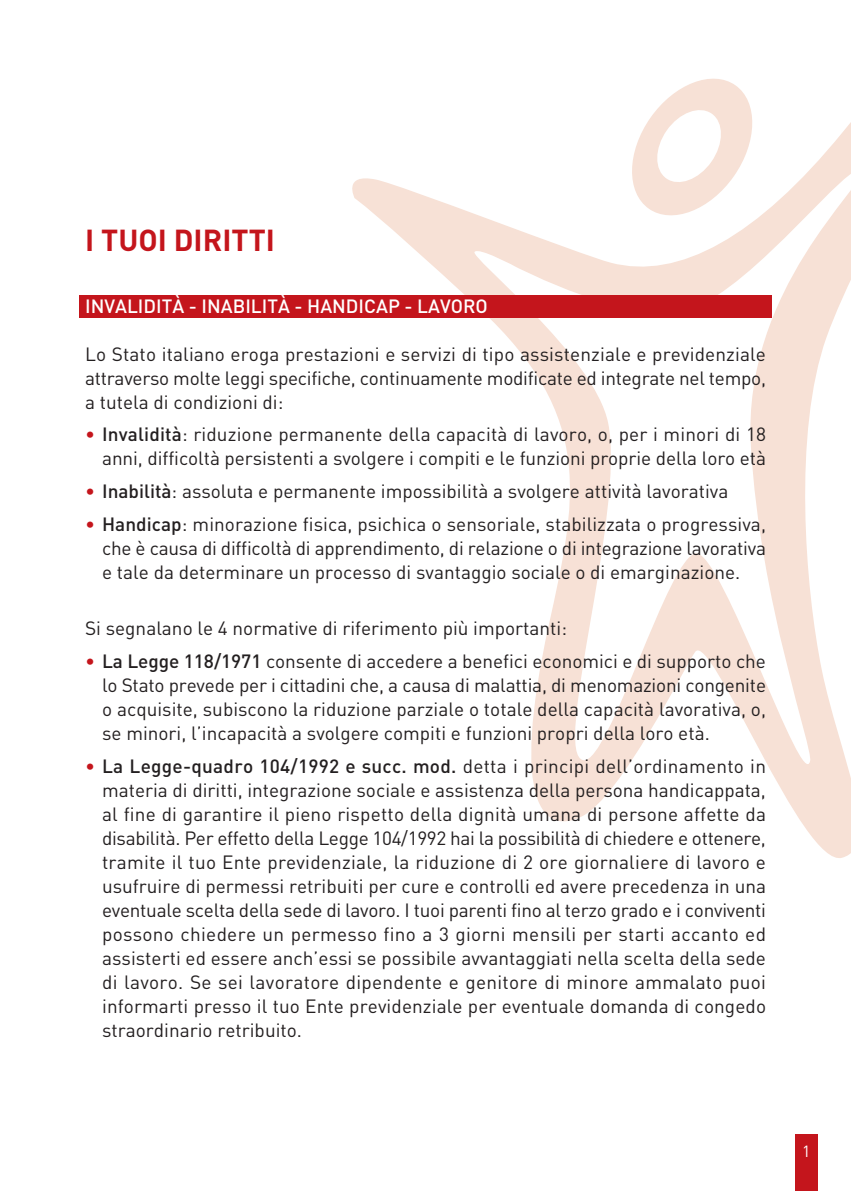
<style>
.page{position:relative;width:851px;height:1191px;background:#fff}
.page>*{position:absolute;margin:0;border:0;box-sizing:border-box;transform-origin:0 0}
.t1{font:700 30px "DIN";color:#c4151c}
.t2{font:19px/24px "DIN";color:#231f20;text-align:justify}
.t3{font:500 19px "DIN";color:#fff}
.t4{font:16px "DIN";color:#fff}
.s1{color:#c4151c}
.s2{font-weight:500}
</style>
<div class="page">
<svg style="left:352px;top:78px;width:498px;height:780px"></svg>
<div style="left:79px;top:295px;width:692px;height:23px;background:#c4151c"></div>
<div style="left:794px;top:1134px;width:23px;height:57px;background:#c4151c"></div>
<h1 class="t1" style="left:85px;top:229px;width:191px">I TUOI DIRITTI</h1>
<p class="t3" style="left:85px;top:299px;width:404px">INVALIDITÀ - INABILITÀ - HANDICAP - LAVORO</p>
<p class="t2" style="left:85px;top:344px;width:682px">Lo Stato italiano eroga prestazioni e servizi di tipo assistenziale e previdenziale attraverso molte leggi specifiche, continuamente modificate ed integrate nel tempo, a tutela di condizioni di:</p>
<p class="t2" style="left:85px;top:425px;width:682px;text-align:right"><span class="s1">•</span> <span class="s2">Invalidità</span>: riduzione permanente della capacità di lavoro, o, per i minori di 18 anni, difficoltà persistenti a svolgere i compiti e le funzioni proprie della loro età</p>
<p class="t2" style="left:85px;top:481px;width:644px"><span class="s1">•</span> <span class="s2">Inabilità</span>: assoluta e permanente impossibilità a svolgere attività lavorativa</p>
<p class="t2" style="left:102px;top:514px;width:665px;text-indent:-17px"><span class="s1">•</span> <span class="s2">Handicap</span>: minorazione fisica, psichica o sensoriale, stabilizzata o progressiva, che è causa di difficoltà di apprendimento, di relazione o di integrazione lavorativa e tale da determinare un processo di svantaggio sociale o di emarginazione.</p>
<p class="t2" style="left:85px;top:619px;width:483px">Si segnalano le 4 normative di riferimento più importanti:</p>
<p class="t2" style="left:102px;top:651px;width:665px;text-indent:-17px"><span class="s1">•</span> <span class="s2">La Legge 118/1971</span> consente di accedere a benefici economici e di supporto che lo Stato prevede per i cittadini che, a causa di malattia, di menomazioni congenite o acquisite, subiscono la riduzione parziale o totale della capacità lavorativa, o, se minori, l’incapacità a svolgere compiti e funzioni propri della loro età.</p>
<p class="t2" style="left:102px;top:756px;width:665px;text-indent:-17px"><span class="s1">•</span> <span class="s2">La Legge-quadro 104/1992 e succ. mod.</span> detta i principi dell’ordinamento in materia di diritti, integrazione sociale e assistenza della persona handicappata, al fine di garantire il pieno rispetto della dignità umana di persone affette da disabilità. Per effetto della Legge 104/1992 hai la possibilità di chiedere e ottenere, tramite il tuo Ente previdenziale, la riduzione di 2 ore giornaliere di lavoro e usufruire di permessi retribuiti per cure e controlli ed avere precedenza in una eventuale scelta della sede di lavoro. I tuoi parenti fino al terzo grado e i conviventi possono chiedere un permesso fino a 3 giorni mensili per starti accanto ed assisterti ed essere anch’essi se possibile avvantaggiati nella scelta della sede di lavoro. Se sei lavoratore dipendente e genitore di minore ammalato puoi informarti presso il tuo Ente previdenziale per eventuale domanda di congedo straordinario retribuito.</p>
<p class="t4" style="left:802px;top:1146px;width:10px">1</p>
</div>
